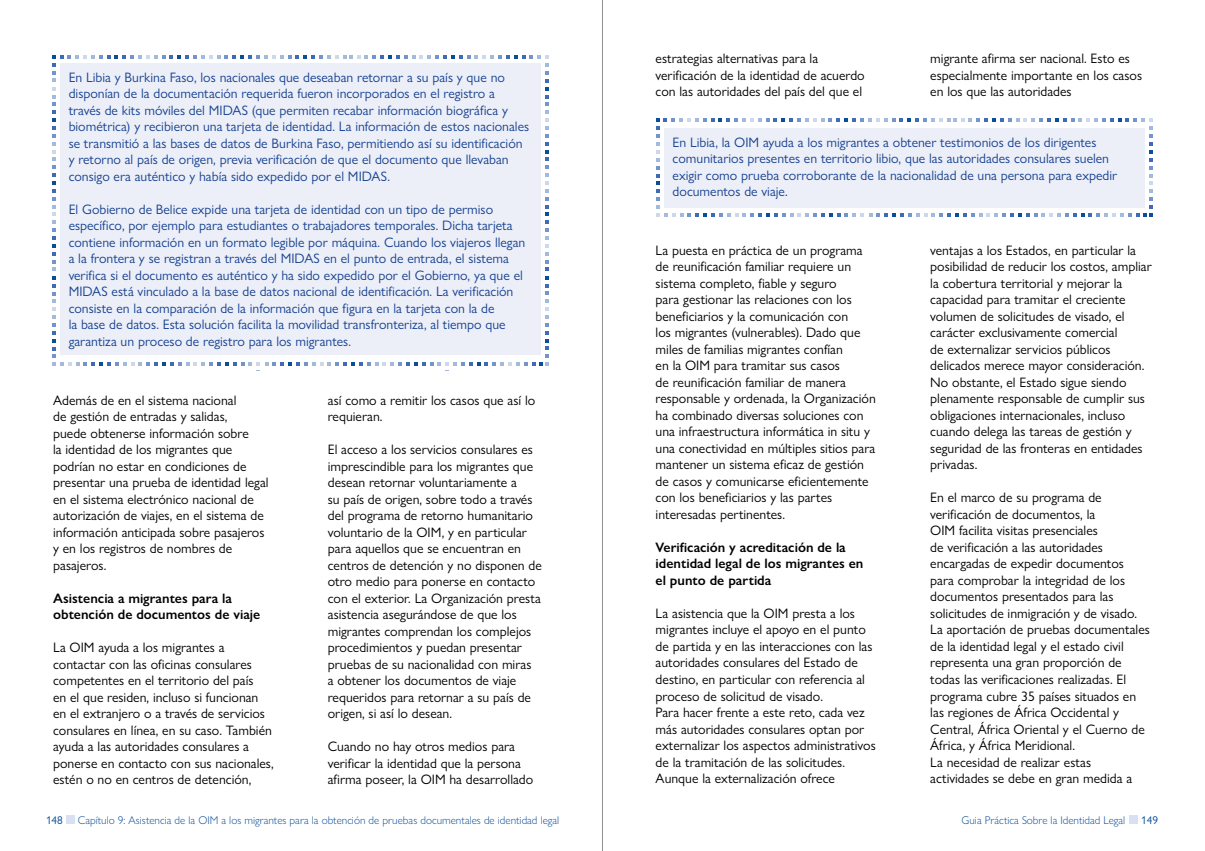
<style>
.page{position:relative;width:1205px;height:851px;background:#fff}
.page>*{position:absolute;margin:0;border:0;box-sizing:border-box;transform-origin:0 0}
.t1{font:13.75px/16.5px "Gill Sans Nova";color:#000}
.t2{font:13.75px/16.5px "Gill Sans Nova";color:#164190}
.t3{font:600 13.75px/16.5px "Gill Sans Nova";color:#000}
.t4{font:300 11.25px "Gill Sans Nova";color:#084c9a}
.t5{font:11.25px "Gill Sans Nova";color:#084c9a}
</style>
<div class="page">
<div style="left:1129px;top:815px;width:8px;height:8px;background:#d9e0f1"></div>
<div style="left:66px;top:815px;width:8px;height:8px;background:#d9e0f1"></div>
<hr style="left:602px;top:0;width:1px;height:850px;background:#8e9092">
<svg style="left:52px;top:55px;width:497px;height:311px"></svg>
<svg style="left:656px;top:118px;width:497px;height:99px"></svg>
<p class="t2" style="left:69px;top:69px;width:462px">En Libia y Burkina Faso, los nacionales que deseaban retornar a su país y que no disponían de la documentación requerida fueron incorporados en el registro a través de kits móviles del MIDAS (que permiten recabar información biográfica y biométrica) y recibieron una tarjeta de identidad. La información de estos nacionales se transmitió a las bases de datos de Burkina Faso, permitiendo así su identificación y retorno al país de origen, previa verificación de que el documento que llevaban consigo era auténtico y había sido expedido por el MIDAS.</p>
<p class="t2" style="left:69px;top:201px;width:458px">El Gobierno de Belice expide una tarjeta de identidad con un tipo de permiso específico, por ejemplo para estudiantes o trabajadores temporales. Dicha tarjeta contiene información en un formato legible por máquina. Cuando los viajeros llegan a la frontera y se registran a través del MIDAS en el punto de entrada, el sistema verifica si el documento es auténtico y ha sido expedido por el Gobierno, ya que el MIDAS está vinculado a la base de datos nacional de identificación. La verificación consiste en la comparación de la información que figura en la tarjeta con la de<br>la base de datos. Esta solución facilita la movilidad transfronteriza, al tiempo que garantiza un proceso de registro para los migrantes.</p>
<p class="t1" style="left:53px;top:391px;width:217px">Además de en el sistema nacional<br>de gestión de entradas y salidas,<br>puede obtenerse información sobre<br>la identidad de los migrantes que podrían no estar en condiciones de presentar una prueba de identidad legal en el sistema electrónico nacional de autorización de viajes, en el sistema de información anticipada sobre pasajeros y en los registros de nombres de pasajeros.</p>
<p class="t3" style="left:53px;top:589px;width:209px">Asistencia a migrantes para la obtención de documentos de viaje</p>
<p class="t1" style="left:53px;top:639px;width:222px">La OIM ayuda a los migrantes a contactar con las oficinas consulares competentes en el territorio del país<br>en el que residen, incluso si funcionan en el extranjero o a través de servicios consulares en línea, en su caso. También ayuda a las autoridades consulares a ponerse en contacto con sus nacionales, estén o no en centros de detención,</p>
<p class="t1" style="left:328px;top:391px;width:209px">así como a remitir los casos que así lo requieran.</p>
<p class="t1" style="left:328px;top:441px;width:215px">El acceso a los servicios consulares es imprescindible para los migrantes que desean retornar voluntariamente a<br>su país de origen, sobre todo a través del programa de retorno humanitario voluntario de la OIM, y en particular para aquellos que se encuentran en centros de detención y no disponen de otro medio para ponerse en contacto con el exterior. La Organización presta asistencia asegurándose de que los migrantes comprendan los complejos procedimientos y puedan presentar pruebas de su nacionalidad con miras<br>a obtener los documentos de viaje requeridos para retornar a su país de origen, si así lo desean.</p>
<p class="t1" style="left:328px;top:738px;width:207px">Cuando no hay otros medios para verificar la identidad que la persona afirma poseer, la OIM ha desarrollado</p>
<p class="t1" style="left:656px;top:50px;width:211px">estrategias alternativas para la verificación de la identidad de acuerdo con las autoridades del país del que el</p>
<p class="t1" style="left:930px;top:50px;width:213px">migrante afirma ser nacional. Esto es especialmente importante en los casos en los que las autoridades</p>
<p class="t2" style="left:672px;top:134px;width:446px">En Libia, la OIM ayuda a los migrantes a obtener testimonios de los dirigentes comunitarios presentes en territorio libio, que las autoridades consulares suelen exigir como prueba corroborante de la nacionalidad de una persona para expedir documentos de viaje.</p>
<p class="t1" style="left:656px;top:241px;width:222px">La puesta en práctica de un programa de reunificación familiar requiere un sistema completo, fiable y seguro<br>para gestionar las relaciones con los beneficiarios y la comunicación con<br>los migrantes (vulnerables). Dado que miles de familias migrantes confían<br>en la OIM para tramitar sus casos<br>de reunificación familiar de manera responsable y ordenada, la Organización ha combinado diversas soluciones con una infraestructura informática in situ y una conectividad en múltiples sitios para mantener un sistema eficaz de gestión de casos y comunicarse eficientemente con los beneficiarios y las partes interesadas pertinentes.</p>
<p class="t3" style="left:656px;top:538px;width:209px">Verificación y acreditación de la identidad legal de los migrantes en el punto de partida</p>
<p class="t1" style="left:656px;top:604px;width:222px">La asistencia que la OIM presta a los migrantes incluye el apoyo en el punto de partida y en las interacciones con las autoridades consulares del Estado de destino, en particular con referencia al proceso de solicitud de visado.<br>Para hacer frente a este reto, cada vez más autoridades consulares optan por externalizar los aspectos administrativos de la tramitación de las solicitudes.<br>Aunque la externalización ofrece</p>
<p class="t1" style="left:930px;top:241px;width:223px">ventajas a los Estados, en particular la posibilidad de reducir los costos, ampliar la cobertura territorial y mejorar la capacidad para tramitar el creciente volumen de solicitudes de visado, el carácter exclusivamente comercial<br>de externalizar servicios públicos delicados merece mayor consideración.<br>No obstante, el Estado sigue siendo plenamente responsable de cumplir sus obligaciones internacionales, incluso cuando delega las tareas de gestión y seguridad de las fronteras en entidades privadas.</p>
<p class="t1" style="left:930px;top:489px;width:221px">En el marco de su programa de verificación de documentos, la<br>OIM facilita visitas presenciales<br>de verificación a las autoridades encargadas de expedir documentos para comprobar la integridad de los documentos presentados para las solicitudes de inmigración y de visado.<br>La aportación de pruebas documentales de la identidad legal y el estado civil representa una gran proporción de todas las verificaciones realizadas. El programa cubre 35 países situados en las regiones de África Occidental y Central, África Oriental y el Cuerno de África, y África Meridional.<br>La necesidad de realizar estas actividades se debe en gran medida a</p>
<p class="t5" style="left:46px;top:812px;width:18px">148</p>
<p class="t4" style="left:78px;top:812px;width:483px">Capítulo 9: Asistencia de la OIM a los migrantes para la obtención de pruebas documentales de identidad legal</p>
<p class="t4" style="left:961px;top:812px;width:165px">Guia Práctica Sobre la Identidad Legal</p>
<p class="t5" style="left:1141px;top:812px;width:18px">149</p>
</div>
